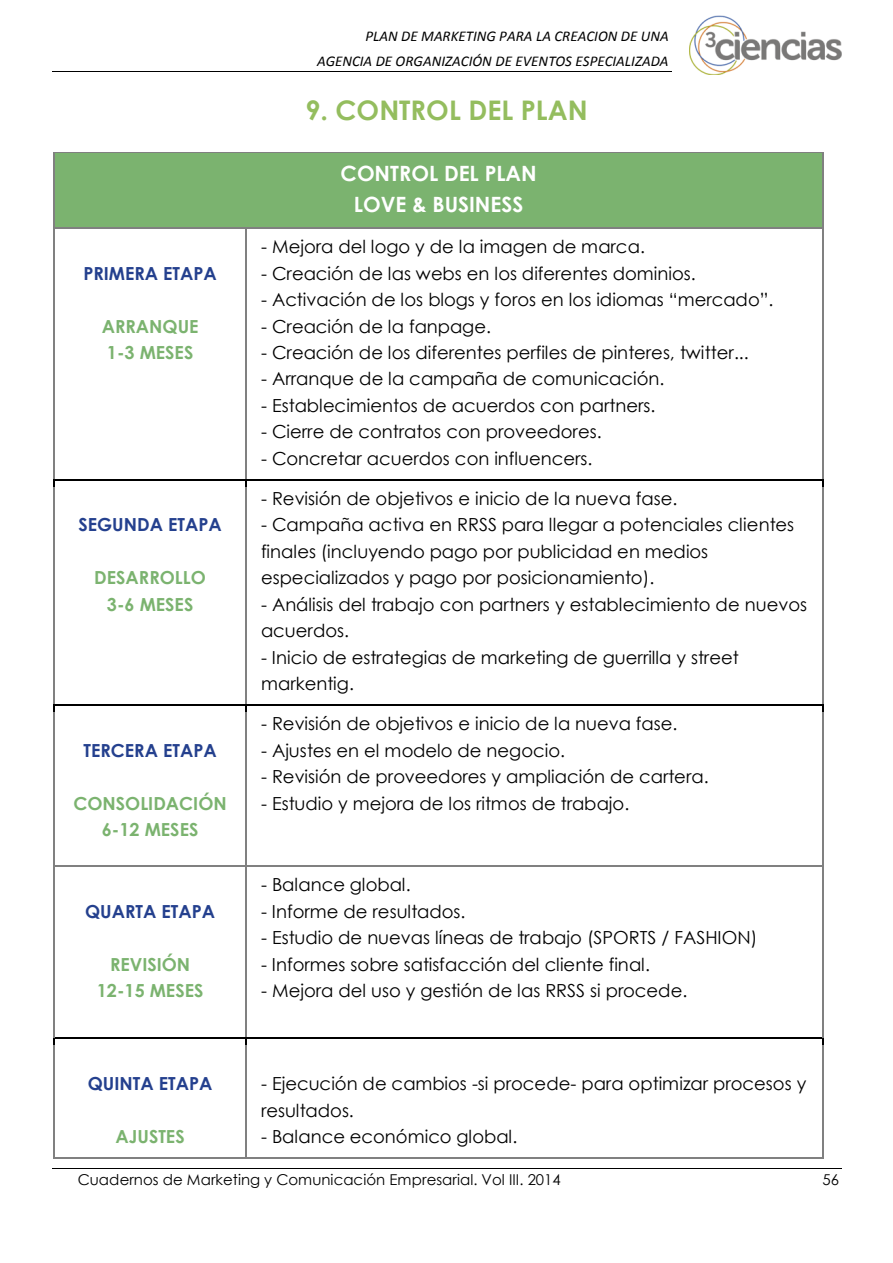
<style>
.page{position:relative;width:893px;height:1263px;background:#fff}
.page>*{position:absolute;margin:0;border:0;box-sizing:border-box;transform-origin:0 0}
.t1{font:700 27px "Century Gothic";color:#94bd5e}
.t2{font:700 21px "Century Gothic";color:#fff}
.t3{font:18px/26.4px "Century Gothic";color:#000}
.t4{font:700 18px "Century Gothic";color:#7bb36f}
.t5{font:700 18px "Century Gothic";color:#24408e}
.t6{font:italic 15px/24.2px "Calibri";color:#000;text-align:right}
.t7{font:15px "Century Gothic";letter-spacing:.005em;color:#000}
</style>
<div class="page">
<hr style="left:52px;top:71px;width:619px;height:1px;background:#000">
<hr style="left:52px;top:1168px;width:789px;height:1px;background:#000">
<img style="left:689px;top:15px;width:153px;height:60px">
<div style="left:55px;top:159px;width:5px;height:62px;background:#7bb36f"></div>
<div style="left:817px;top:159px;width:5px;height:62px;background:#7bb36f"></div>
<div style="left:60px;top:159px;width:757px;height:31px;background:#7bb36f"></div>
<div style="left:60px;top:190px;width:757px;height:31px;background:#7bb36f"></div>
<svg style="left:53px;top:152px;width:2px;height:8px"></svg>
<hr style="left:55px;top:152px;width:767px;height:1px;background:#808080">
<div style="left:55px;top:153px;width:767px;height:7px;background:#7bb36f"></div>
<svg style="left:822px;top:152px;width:2px;height:8px"></svg>
<div style="left:54px;top:221px;width:769px;height:6px;background:#7bb36f"></div>
<hr style="left:53px;top:160px;width:2px;height:67px;background:#808080">
<hr style="left:822px;top:160px;width:2px;height:67px;background:#808080">
<svg style="left:53px;top:227px;width:2px;height:8px"></svg>
<hr style="left:55px;top:227px;width:190px;height:2px;background:#808080">
<svg style="left:245px;top:227px;width:2px;height:8px"></svg>
<hr style="left:247px;top:227px;width:575px;height:2px;background:#808080">
<svg style="left:822px;top:227px;width:2px;height:8px"></svg>
<hr style="left:53px;top:235px;width:2px;height:244px;background:#808080">
<hr style="left:245px;top:235px;width:2px;height:244px;background:#808080">
<hr style="left:822px;top:235px;width:2px;height:244px;background:#808080">
<svg style="left:53px;top:479px;width:2px;height:8px"></svg>
<hr style="left:55px;top:479px;width:190px;height:1px;background:#000">
<svg style="left:245px;top:479px;width:2px;height:8px"></svg>
<hr style="left:247px;top:479px;width:575px;height:1px;background:#000">
<svg style="left:822px;top:479px;width:2px;height:8px"></svg>
<hr style="left:53px;top:487px;width:2px;height:217px;background:#808080">
<hr style="left:245px;top:487px;width:2px;height:217px;background:#808080">
<hr style="left:822px;top:487px;width:2px;height:217px;background:#808080">
<svg style="left:53px;top:704px;width:2px;height:8px"></svg>
<hr style="left:55px;top:704px;width:190px;height:2px;background:#000">
<svg style="left:245px;top:704px;width:2px;height:8px"></svg>
<hr style="left:247px;top:704px;width:575px;height:2px;background:#000">
<svg style="left:822px;top:704px;width:2px;height:8px"></svg>
<hr style="left:53px;top:712px;width:2px;height:153px;background:#808080">
<hr style="left:245px;top:712px;width:2px;height:153px;background:#808080">
<hr style="left:822px;top:712px;width:2px;height:153px;background:#808080">
<svg style="left:53px;top:865px;width:2px;height:8px"></svg>
<hr style="left:55px;top:865px;width:190px;height:2px;background:#808080">
<svg style="left:245px;top:865px;width:2px;height:8px"></svg>
<hr style="left:247px;top:865px;width:575px;height:2px;background:#808080">
<svg style="left:822px;top:865px;width:2px;height:8px"></svg>
<hr style="left:53px;top:873px;width:2px;height:165px;background:#808080">
<hr style="left:245px;top:873px;width:2px;height:165px;background:#808080">
<hr style="left:822px;top:873px;width:2px;height:165px;background:#808080">
<svg style="left:53px;top:1038px;width:2px;height:7px"></svg>
<hr style="left:55px;top:1038px;width:190px;height:1px;background:#000">
<svg style="left:245px;top:1038px;width:2px;height:7px"></svg>
<hr style="left:247px;top:1038px;width:575px;height:1px;background:#000">
<svg style="left:822px;top:1038px;width:2px;height:7px"></svg>
<hr style="left:53px;top:1045px;width:2px;height:112px;background:#808080">
<hr style="left:55px;top:1157px;width:190px;height:2px;background:#808080">
<hr style="left:245px;top:1045px;width:2px;height:112px;background:#808080">
<hr style="left:247px;top:1157px;width:575px;height:2px;background:#808080">
<hr style="left:822px;top:1045px;width:2px;height:112px;background:#808080">
<p class="t6" style="left:317px;top:26px;width:353px">PLAN DE MARKETING PARA LA CREACION DE UNA<br>AGENCIA DE ORGANIZACIÓN DE EVENTOS ESPECIALIZADA</p>
<p class="t1" style="left:305px;top:92px;width:284px">9. CONTROL DEL PLAN</p>
<p class="t5" style="left:83px;top:261px;width:135px">PRIMERA ETAPA</p>
<p class="t4" style="left:102px;top:314px;width:98px">ARRANQUE</p>
<p class="t4" style="left:107px;top:341px;width:88px">1-3 MESES</p>
<p class="t5" style="left:78px;top:513px;width:145px">SEGUNDA ETAPA</p>
<p class="t4" style="left:94px;top:566px;width:113px">DESARROLLO</p>
<p class="t4" style="left:107px;top:593px;width:88px">3-6 MESES</p>
<p class="t5" style="left:84px;top:739px;width:135px">TERCERA ETAPA</p>
<p class="t4" style="left:73px;top:792px;width:155px">CONSOLIDACIÓN</p>
<p class="t4" style="left:102px;top:818px;width:98px">6-12 MESES</p>
<p class="t5" style="left:85px;top:899px;width:131px">QUARTA ETAPA</p>
<p class="t4" style="left:110px;top:952px;width:82px">REVISIÓN</p>
<p class="t4" style="left:97px;top:979px;width:108px">12-15 MESES</p>
<p class="t5" style="left:88px;top:1072px;width:126px">QUINTA ETAPA</p>
<p class="t4" style="left:116px;top:1125px;width:71px">AJUSTES</p>
<p class="t2" style="left:341px;top:159px;width:198px">CONTROL DEL PLAN</p>
<p class="t2" style="left:354px;top:190px;width:171px">LOVE &amp; BUSINESS</p>
<p class="t3" style="left:261px;top:233px;width:385px">- Mejora del logo y de la imagen de marca.</p>
<p class="t3" style="left:261px;top:259px;width:436px">- Creación de las webs en los diferentes dominios.</p>
<p class="t3" style="left:261px;top:286px;width:514px">- Activación de los blogs y foros en los idiomas “mercado”.</p>
<p class="t3" style="left:261px;top:312px;width:232px">- Creación de la fanpage.</p>
<p class="t3" style="left:261px;top:339px;width:489px">- Creación de los diferentes perfiles de pinteres, twitter...</p>
<p class="t3" style="left:261px;top:365px;width:405px">- Arranque de la campaña de comunicación.</p>
<p class="t3" style="left:261px;top:391px;width:396px">- Establecimientos de acuerdos con partners.</p>
<p class="t3" style="left:261px;top:418px;width:342px">- Cierre de contratos con proveedores.</p>
<p class="t3" style="left:261px;top:445px;width:333px">- Concretar acuerdos con influencers.</p>
<p class="t3" style="left:261px;top:485px;width:418px">- Revisión de objetivos e inicio de la nueva fase.</p>
<p class="t3" style="left:261px;top:511px;width:535px">- Campaña activa en RRSS para llegar a potenciales clientes finales (incluyendo pago por publicidad en medios especializados y pago por posicionamiento).</p>
<p class="t3" style="left:261px;top:590px;width:547px">- Análisis del trabajo con partners y establecimiento de nuevos acuerdos.</p>
<p class="t3" style="left:261px;top:643px;width:479px">- Inicio de estrategias de marketing de guerrilla y street markentig.</p>
<p class="t3" style="left:261px;top:710px;width:418px">- Revisión de objetivos e inicio de la nueva fase.</p>
<p class="t3" style="left:261px;top:736px;width:305px">- Ajustes en el modelo de negocio.</p>
<p class="t3" style="left:261px;top:763px;width:449px">- Revisión de proveedores y ampliación de cartera.</p>
<p class="t3" style="left:261px;top:789px;width:370px">- Estudio y mejora de los ritmos de trabajo.</p>
<p class="t3" style="left:261px;top:871px;width:151px">- Balance global.</p>
<p class="t3" style="left:261px;top:897px;width:206px">- Informe de resultados.</p>
<p class="t3" style="left:261px;top:924px;width:498px">- Estudio de nuevas líneas de trabajo (SPORTS / FASHION)</p>
<p class="t3" style="left:261px;top:950px;width:391px">- Informes sobre satisfacción del cliente final.</p>
<p class="t3" style="left:261px;top:977px;width:428px">- Mejora del uso y gestión de las RRSS si procede.</p>
<p class="t3" style="left:261px;top:1070px;width:547px">- Ejecución de cambios -si procede- para optimizar procesos y resultados.</p>
<p class="t3" style="left:261px;top:1123px;width:258px">- Balance económico global.</p>
<p class="t7" style="left:78px;top:1170px;width:484px">Cuadernos de Marketing y Comunicación Empresarial. Vol III. 2014</p>
<p class="t7" style="left:823px;top:1170px;width:18px">56</p>
</div>
